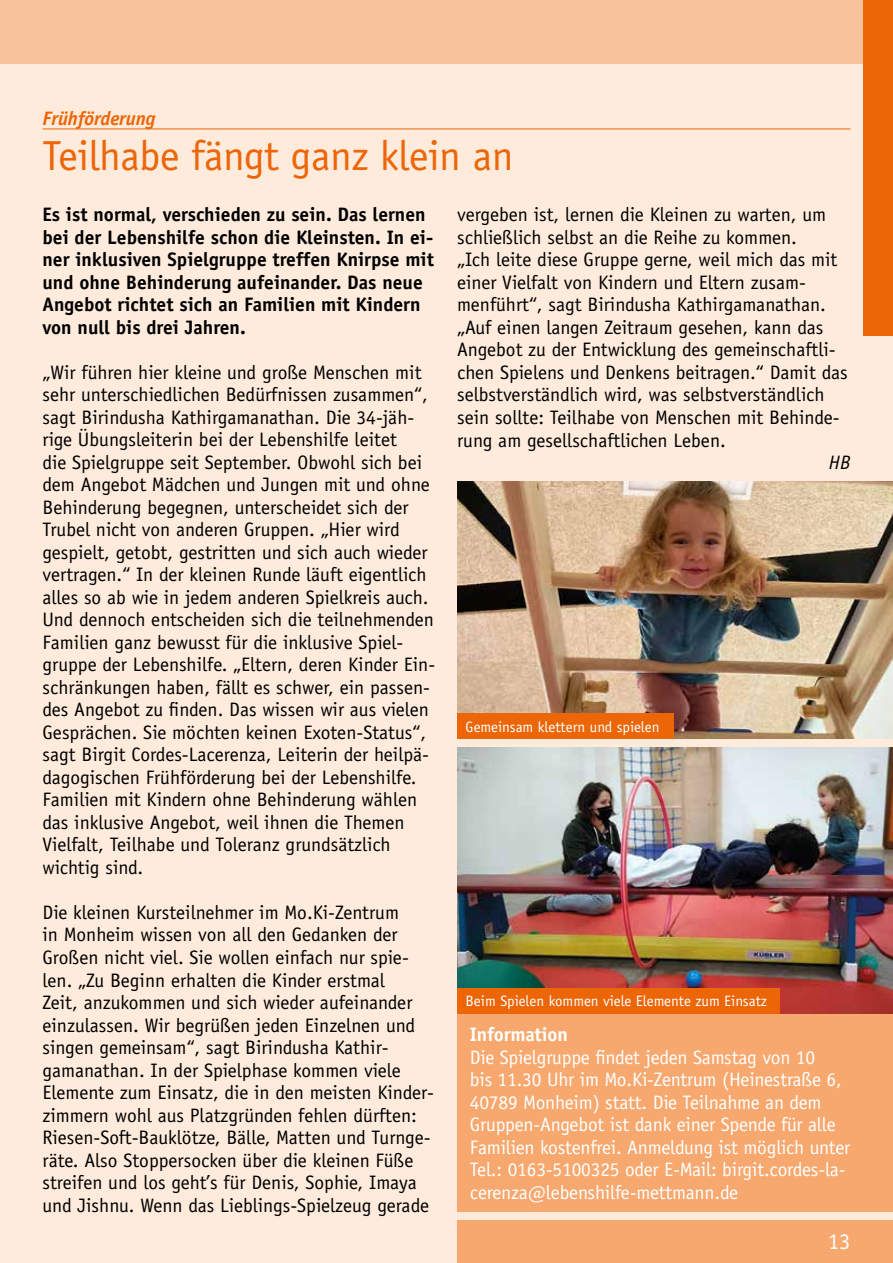
<style>
.page{position:relative;width:893px;height:1263px;background:#feebdc}
.page>*{position:absolute;margin:0;border:0;box-sizing:border-box;transform-origin:0 0}
.t1{font:42px "Officina Sans";letter-spacing:-.01em;color:#ec6608}
.t2{font:22.5px "Officina Sans";color:#fff}
.t3{font:19.5px/22.5px "Officina Sans";color:#000}
.t4{font:19.5px/22.5px "Officina Sans";letter-spacing:-.01em;color:#fff}
.t5{font:700 19.5px/22.5px "Officina Sans";color:#000}
.t6{font:italic 700 19.5px "Officina Sans";letter-spacing:-.01em;color:#ec6608}
.t7{font:700 19.5px "Officina Sans";letter-spacing:-.01em;color:#fff}
.t8{font:italic 19.5px "Officina Sans";color:#000}
.t9{font:15px "Officina Sans";color:#fff}
</style>
<div class="page">
<div style="left:863px;top:0;width:30px;height:336px;background:#ec6608"></div>
<div style="left:0;top:0;width:893px;height:64px;background:#f8c39c"></div>
<hr style="left:43px;top:129px;width:807px;height:1px;background:#ec6608">
<div style="left:457px;top:1220px;width:436px;height:43px;background:#f6a86e"></div>
<div style="left:457px;top:1013px;width:436px;height:198px;background:#f6a86e"></div>
<img style="left:457px;top:747px;width:436px;height:266px">
<img style="left:457px;top:481px;width:436px;height:258px">
<div style="left:457px;top:714px;width:216px;height:25px;background:#ec6608"></div>
<div style="left:457px;top:988px;width:323px;height:25px;background:#ec6608"></div>
<p class="t6" style="left:43px;top:107px;width:114px">Frühförderung</p>
<h1 class="t1" style="left:43px;top:131px;width:472px">Teilhabe fängt ganz klein an</h1>
<p class="t5" style="left:43px;top:203px;width:393px">Es ist normal, verschieden zu sein. Das lernen bei der Lebenshilfe schon die Kleinsten. In ei&shy;ner inklusiven Spielgruppe treffen Knirpse mit und ohne Behinderung aufeinander. Das neue Angebot richtet sich an Familien mit Kindern von null bis drei Jahren.</p>
<p class="t3" style="left:43px;top:361px;width:394px">„Wir führen hier kleine und große Menschen mit sehr unterschiedlichen Bedürfnissen zusammen“, sagt Birindusha Kathirgamanathan. Die 34-jäh&shy;rige Übungsleiterin bei der Lebenshilfe leitet<br>die Spielgruppe seit September. Obwohl sich bei dem Angebot Mädchen und Jungen mit und ohne Behinderung begegnen, unterscheidet sich der Trubel nicht von anderen Gruppen. „Hier wird gespielt, getobt, gestritten und sich auch wieder vertragen.“ In der kleinen Runde läuft eigentlich alles so ab wie in jedem anderen Spielkreis auch.<br>Und dennoch entscheiden sich die teilnehmenden Familien ganz bewusst für die inklusive Spiel&shy;gruppe der Lebenshilfe. „Eltern, deren Kinder Ein&shy;schränkungen haben, fällt es schwer, ein passen&shy;des Angebot zu finden. Das wissen wir aus vielen Gesprächen. Sie möchten keinen Exoten-Status“, sagt Birgit Cordes-Lacerenza, Leiterin der heilpä&shy;dagogischen Frühförderung bei der Lebenshilfe.<br>Familien mit Kindern ohne Behinderung wählen das inklusive Angebot, weil ihnen die Themen Vielfalt, Teilhabe und Toleranz grundsätzlich wichtig sind.</p>
<p class="t3" style="left:43px;top:901px;width:393px">Die kleinen Kursteilnehmer im Mo.Ki-Zentrum<br>in Monheim wissen von all den Gedanken der Großen nicht viel. Sie wollen einfach nur spie&shy;len. „Zu Beginn erhalten die Kinder erstmal<br>Zeit, anzukommen und sich wieder aufeinander einzulassen. Wir begrüßen jeden Einzelnen und singen gemeinsam“, sagt Birindusha Kathir&shy;gamanathan. In der Spielphase kommen viele Elemente zum Einsatz, die in den meisten Kinder&shy;zimmern wohl aus Platzgründen fehlen dürften:<br>Riesen-Soft-Bauklötze, Bälle, Matten und Turnge&shy;räte. Also Stoppersocken über die kleinen Füße streifen und los geht’s für Denis, Sophie, Imaya und Jishnu. Wenn das Lieblings-Spielzeug gerade</p>
<p class="t3" style="left:457px;top:204px;width:392px">vergeben ist, lernen die Kleinen zu warten, um schließlich selbst an die Reihe zu kommen.<br>„Ich leite diese Gruppe gerne, weil mich das mit einer Vielfalt von Kindern und Eltern zusam&shy;menführt“, sagt Birindusha Kathirgamanathan. „Auf einen langen Zeitraum gesehen, kann das Angebot zu der Entwicklung des gemeinschaftli&shy;chen Spielens und Denkens beitragen.“ Damit das selbstverständlich wird, was selbstverständlich sein sollte: Teilhabe von Menschen mit Behinde&shy;rung am gesellschaftlichen Leben.</p>
<p class="t8" style="left:829px;top:451px;width:23px">HB</p>
<p class="t9" style="left:466px;top:718px;width:195px">Gemeinsam klettern und spielen</p>
<p class="t9" style="left:466px;top:992px;width:303px">Beim Spielen kommen viele Elemente zum Einsatz</p>
<p class="t7" style="left:470px;top:1022px;width:100px">Information</p>
<p class="t4" style="left:470px;top:1046px;width:382px">Die Spielgruppe findet jeden Samstag von 10<br>bis 11.30 Uhr im Mo.Ki-Zentrum (Heinestraße 6, 40789 Monheim) statt. Die Teilnahme an dem Gruppen-Angebot ist dank einer Spende für alle Familien kostenfrei. Anmeldung ist möglich unter Tel.: 0163-5100325 oder E-Mail: birgit.cordes-la&shy;cerenza@lebenshilfe-mettmann.de</p>
<p class="t2" style="left:828px;top:1228px;width:24px">13</p>
</div>
